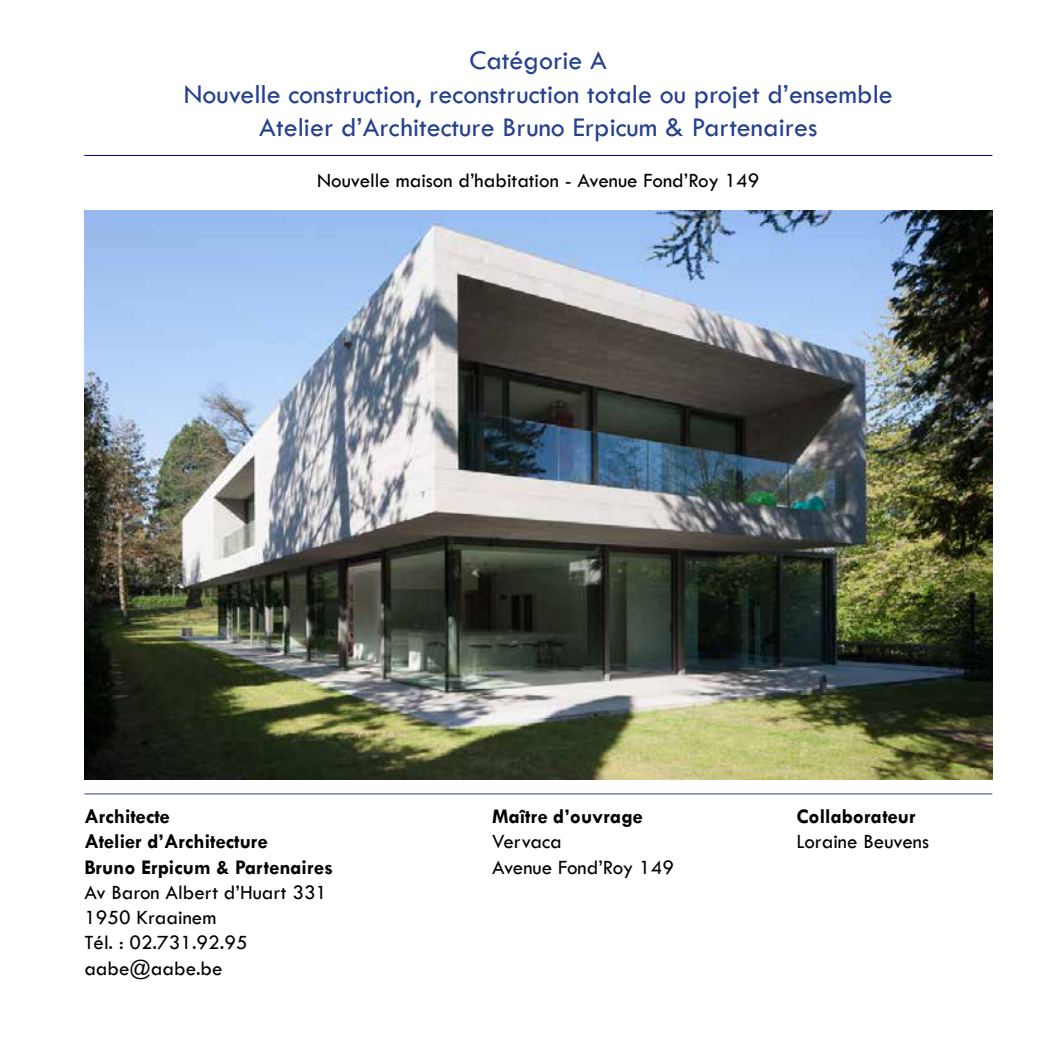
<style>
.page{position:relative;width:1042px;height:1042px;background:#fff}
.page>*{position:absolute;margin:0;border:0;box-sizing:border-box;transform-origin:0 0}
.t1{font:28px/33.6px "Tw Cen";color:#25408f;text-align:center}
.t2{font:21px/25.2px "Tw Cen";color:#000}
.t3{font:700 21px/25.2px "Tw Cen";color:#000}
</style>
<div class="page">
<img style="left:84px;top:210px;width:908px;height:569px">
<hr style="left:84px;top:155px;width:908px;height:1px;background:#000080">
<hr style="left:84px;top:793px;width:908px;height:1px;background:#25408f">
<h1 class="t1" style="left:184px;top:43px;width:710px">Catégorie A<br>Nouvelle construction, reconstruction totale ou projet d’ensemble<br>Atelier d’Architecture Bruno Erpicum &amp; Partenaires</h1>
<p class="t2" style="left:317px;top:167px;width:444px">Nouvelle maison d’habitation - Avenue Fond’Roy 149</p>
<p class="t3" style="left:84px;top:803px;width:250px">Architecte<br>Atelier d’Architecture<br>Bruno Erpicum &amp; Partenaires</p>
<p class="t2" style="left:84px;top:879px;width:244px">Av Baron Albert d’Huart 331<br>1950 Kraainem<br>Tél. : 02.731.92.95 aabe@aabe.be</p>
<p class="t3" style="left:492px;top:803px;width:152px">Maître d’ouvrage</p>
<p class="t2" style="left:492px;top:829px;width:183px">Vervaca<br>Avenue Fond’Roy 149</p>
<p class="t3" style="left:796px;top:803px;width:121px">Collaborateur</p>
<p class="t2" style="left:796px;top:829px;width:134px">Loraine Beuvens</p>
</div>
